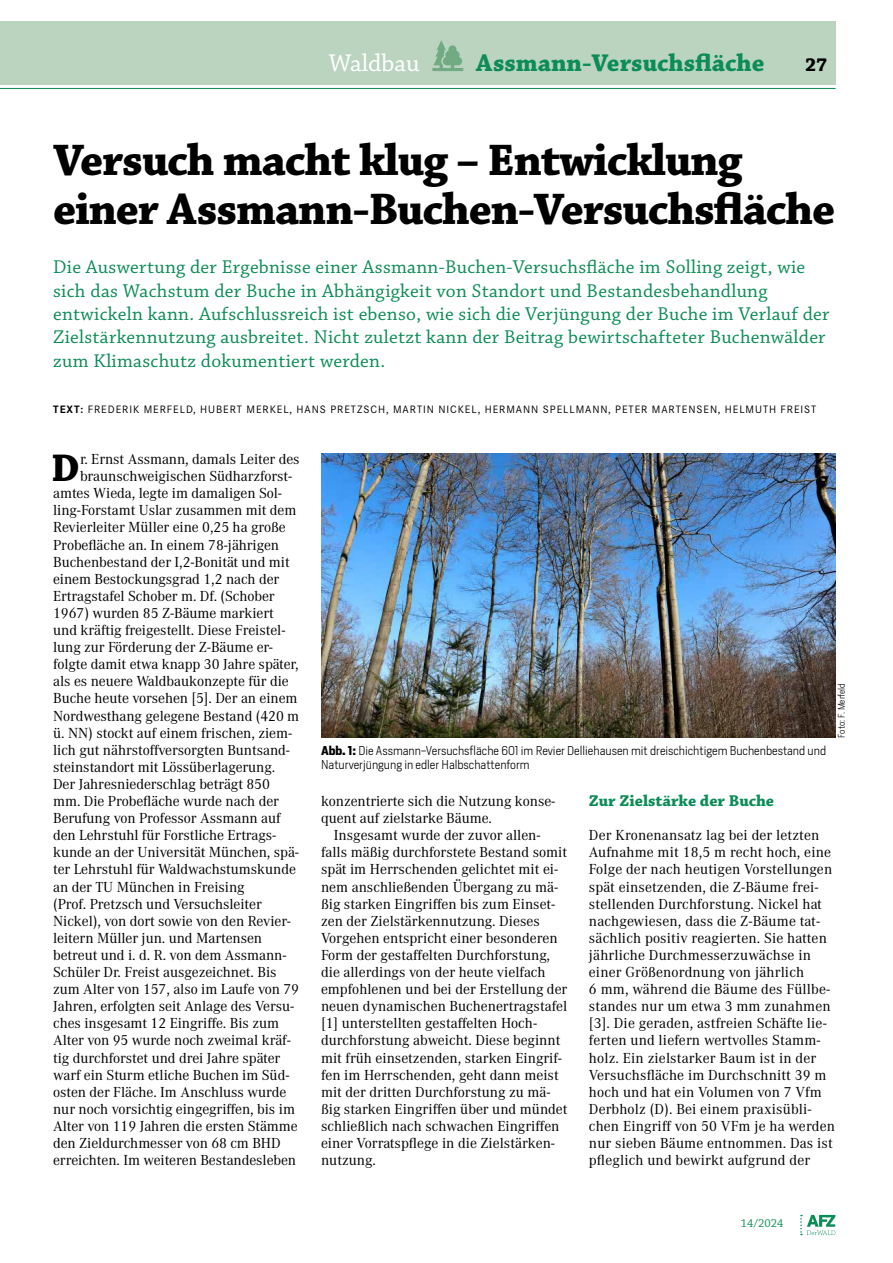
<style>
.page{position:relative;width:893px;height:1263px;background:#fff}
.page>*{position:absolute;margin:0;border:0;box-sizing:border-box;transform-origin:0 0}
.t1{font:700 46.5px/49.5px "Chaparral Pro";letter-spacing:-.025em;color:#000}
.t2{font:700 40.5px "Chaparral Pro";color:#000}
.t3{font:700 25.5px "Chaparral Pro";color:#0c8c57}
.t4{font:25.5px "Chaparral Pro";color:#fff}
.t5{font:19.5px/23.4px "Chaparral Pro";letter-spacing:.015em;color:#0c8c57}
.t6{font:700 19.5px "Chaparral Pro";color:#000}
.t7{font:700 16.5px "Chaparral Pro";color:#0c8c57}
.t8{font:14.25px/17.1px "Corporate A";letter-spacing:-.005em;color:#000}
.t9{font:300 12px/14.4px "Heron Sans";color:#000}
.t10{font:12px "Chaparral Pro";color:#0c8c57}
.t11{font:10.5px "Corporate S";letter-spacing:.09em;color:#000}
.t12{font:300 9px "Heron Sans";color:#000}
.s1{font-weight:700}
</style>
<div class="page">
<div style="left:0;top:21px;width:836px;height:64px;background:#bbd4c0"></div>
<svg style="left:800px;top:1215px;width:35px;height:20px"></svg>
<hr style="left:0;top:88px;width:836px;height:1px;background:#0c8c57">
<img style="left:321px;top:454px;width:515px;height:284px">
<svg style="left:432px;top:40px;width:31px;height:31px"></svg>
<h3 class="t4" style="left:329px;top:49px;width:92px">Waldbau</h3>
<h3 class="t3" style="left:476px;top:48px;width:290px">Assmann-Versuchsfläche</h3>
<h3 class="t6" style="left:805px;top:53px;width:23px">27</h3>
<h1 class="t1" style="left:53px;top:137px;width:784px">Versuch macht klug – Entwicklung einer Assmann-Buchen-Versuchsfläche</h1>
<p class="t5" style="left:53px;top:256px;width:778px">Die Auswertung der Ergebnisse einer Assmann-Buchen-Versuchsfläche im Solling zeigt, wie sich das Wachstum der Buche in Abhängigkeit von Standort und Bestandesbehandlung entwickeln kann. Aufschlussreich ist ebenso, wie sich die Verjüngung der Buche im Verlauf der Zielstärkennutzung ausbreitet. Nicht zuletzt kann der Beitrag bewirtschafteter Buchenwälder zum Klimaschutz dokumentiert werden.</p>
<p class="t11" style="left:53px;top:403px;width:765px"><span class="s1">TEXT:</span> FREDERIK MERFELD, HUBERT MERKEL, HANS PRETZSCH, MARTIN NICKEL, HERMANN SPELLMANN, PETER MARTENSEN, HELMUTH FREIST</p>
<h2 class="t2" style="left:51px;top:444px;width:30px">D</h2>
<p class="t8" style="left:80px;top:451px;width:221px">r. Ernst Assmann, damals Leiter des</p>
<p class="t8" style="left:80px;top:468px;width:214px">braunschweigischen Südharzforst-</p>
<p class="t8" style="left:53px;top:485px;width:230px">amtes Wieda, legte im damaligen Sol-</p>
<p class="t8" style="left:53px;top:502px;width:245px">ling-Forstamt Uslar zusammen mit dem</p>
<p class="t8" style="left:53px;top:519px;width:234px">Revierleiter Müller eine 0,25 ha große</p>
<p class="t8" style="left:53px;top:536px;width:228px">Probefläche an. In einem 78-jährigen</p>
<p class="t8" style="left:53px;top:553px;width:238px">Buchenbestand der I,2-Bonität und mit</p>
<p class="t8" style="left:53px;top:570px;width:228px">einem Bestockungsgrad 1,2 nach der</p>
<p class="t8" style="left:53px;top:587px;width:223px">Ertragstafel Schober m. Df. (Schober</p>
<p class="t8" style="left:53px;top:604px;width:222px">1967) wurden 85 Z-Bäume markiert</p>
<p class="t8" style="left:53px;top:622px;width:234px">und kräftig freigestellt. Diese Freistel-</p>
<p class="t8" style="left:53px;top:639px;width:219px">lung zur Förderung der Z-Bäume er--</p>
<p class="t8" style="left:53px;top:656px;width:247px">folgte damit etwa knapp 30 Jahre später,</p>
<p class="t8" style="left:53px;top:673px;width:237px">als es neuere Waldbaukonzepte für die</p>
<p class="t8" style="left:53px;top:690px;width:246px">Buche heute vorsehen [5]. Der an einem</p>
<p class="t8" style="left:53px;top:707px;width:248px">Nordwesthang gelegene Bestand (420 m</p>
<p class="t8" style="left:53px;top:724px;width:241px">ü. NN) stockt auf einem frischen, ziem-</p>
<p class="t8" style="left:53px;top:741px;width:238px">lich gut nährstoffversorgten Buntsand-</p>
<p class="t8" style="left:53px;top:758px;width:223px">steinstandort mit Lössüberlagerung.</p>
<p class="t8" style="left:53px;top:775px;width:218px">Der Jahresniederschlag beträgt 850</p>
<p class="t8" style="left:53px;top:793px;width:227px">mm. Die Probefläche wurde nach der</p>
<p class="t8" style="left:53px;top:810px;width:229px">Berufung von Professor Assmann auf</p>
<p class="t8" style="left:53px;top:827px;width:225px">den Lehrstuhl für Forstliche Ertrags-</p>
<p class="t8" style="left:53px;top:844px;width:247px">kunde an der Universität München, spä-</p>
<p class="t8" style="left:53px;top:861px;width:244px">ter Lehrstuhl für Waldwachstumskunde</p>
<p class="t8" style="left:53px;top:878px;width:193px">an der TU München in Freising</p>
<p class="t8" style="left:53px;top:895px;width:210px">(Prof. Pretzsch und Versuchsleiter</p>
<p class="t8" style="left:53px;top:912px;width:239px">Nickel), von dort sowie von den Revier-</p>
<p class="t8" style="left:53px;top:929px;width:210px">leitern Müller jun. und Martensen</p>
<p class="t8" style="left:53px;top:946px;width:235px">betreut und i. d. R. von dem Assmann-</p>
<p class="t8" style="left:53px;top:964px;width:225px">Schüler Dr. Freist ausgezeichnet. Bis</p>
<p class="t8" style="left:53px;top:981px;width:247px">zum Alter von 157, also im Laufe von 79</p>
<p class="t8" style="left:53px;top:998px;width:243px">Jahren, erfolgten seit Anlage des Versu-</p>
<p class="t8" style="left:53px;top:1015px;width:228px">ches insgesamt 12 Eingriffe. Bis zum</p>
<p class="t8" style="left:53px;top:1032px;width:239px">Alter von 95 wurde noch zweimal kräf-</p>
<p class="t8" style="left:53px;top:1049px;width:229px">tig durchforstet und drei Jahre später</p>
<p class="t8" style="left:53px;top:1066px;width:238px">warf ein Sturm etliche Buchen im Süd-</p>
<p class="t8" style="left:53px;top:1083px;width:235px">osten der Fläche. Im Anschluss wurde</p>
<p class="t8" style="left:53px;top:1100px;width:243px">nur noch vorsichtig eingegriffen, bis im</p>
<p class="t8" style="left:53px;top:1117px;width:246px">Alter von 119 Jahren die ersten Stämme</p>
<p class="t8" style="left:53px;top:1135px;width:229px">den Zieldurchmesser von 68 cm BHD</p>
<p class="t8" style="left:53px;top:1152px;width:245px">erreichten. Im weiteren Bestandesleben</p>
<p class="t9" style="left:321px;top:743px;width:507px"><span class="s1">Abb. 1:</span> Die Assmann-Versuchsfläche 601 im Revier Delliehausen mit dreischichtigem Buchenbestand und<br>Naturverjüngung in edler Halbschattenform</p>
<p class="t12" style="left:836px;top:738px;width:56px;rotate:-90deg">Foto: F. Merfeld</p>
<p class="t8" style="left:321px;top:793px;width:236px">konzentrierte sich die Nutzung konse&shy;quent auf zielstarke Bäume.</p>
<p class="t8" style="left:321px;top:827px;width:248px;text-indent:13px">Insgesamt wurde der zuvor allen&shy;falls mäßig durchforstete Bestand somit spät im Herrschenden gelichtet mit ei&shy;nem anschließenden Übergang zu mä&shy;ßig starken Eingriffen bis zum Einset&shy;zen der Zielstärkennutzung. Dieses Vorgehen entspricht einer besonderen Form der gestaffelten Durchforstung, die allerdings von der heute vielfach empfohlenen und bei der Erstellung der neuen dynamischen Buchenertragstafel [1] unterstellten gestaffelten Hoch&shy;durchforstung abweicht. Diese beginnt mit früh einsetzenden, starken Eingrif&shy;fen im Herrschenden, geht dann meist mit der dritten Durchforstung zu mä&shy;ßig starken Eingriffen über und mündet schließlich nach schwachen Eingriffen einer Vorratspflege in die Zielstärken&shy;nutzung.</p>
<p class="t7" style="left:589px;top:791px;width:187px">Zur Zielstärke der Buche</p>
<p class="t8" style="left:589px;top:827px;width:248px">Der Kronenansatz lag bei der letzten Aufnahme mit 18,5 m recht hoch, eine Folge der nach heutigen Vorstellungen spät einsetzenden, die Z-Bäume frei&shy;stellenden Durchforstung. Nickel hat nachgewiesen, dass die Z-Bäume tat&shy;sächlich positiv reagierten. Sie hatten jährliche Durchmesserzuwächse in einer Größenordnung von jährlich<br>6 mm, während die Bäume des Füllbe&shy;standes nur um etwa 3 mm zunahmen [3]. Die geraden, astfreien Schäfte lie&shy;ferten und liefern wertvolles Stamm&shy;holz. Ein zielstarker Baum ist in der Versuchsfläche im Durchschnitt 39 m hoch und hat ein Volumen von 7 Vfm Derbholz (D). Bei einem praxisübli&shy;chen Eingriff von 50 VFm je ha werden nur sieben Bäume entnommen. Das ist pfleglich und bewirkt aufgrund der</p>
<p class="t10" style="left:741px;top:1216px;width:44px">14/2024</p>
</div>
